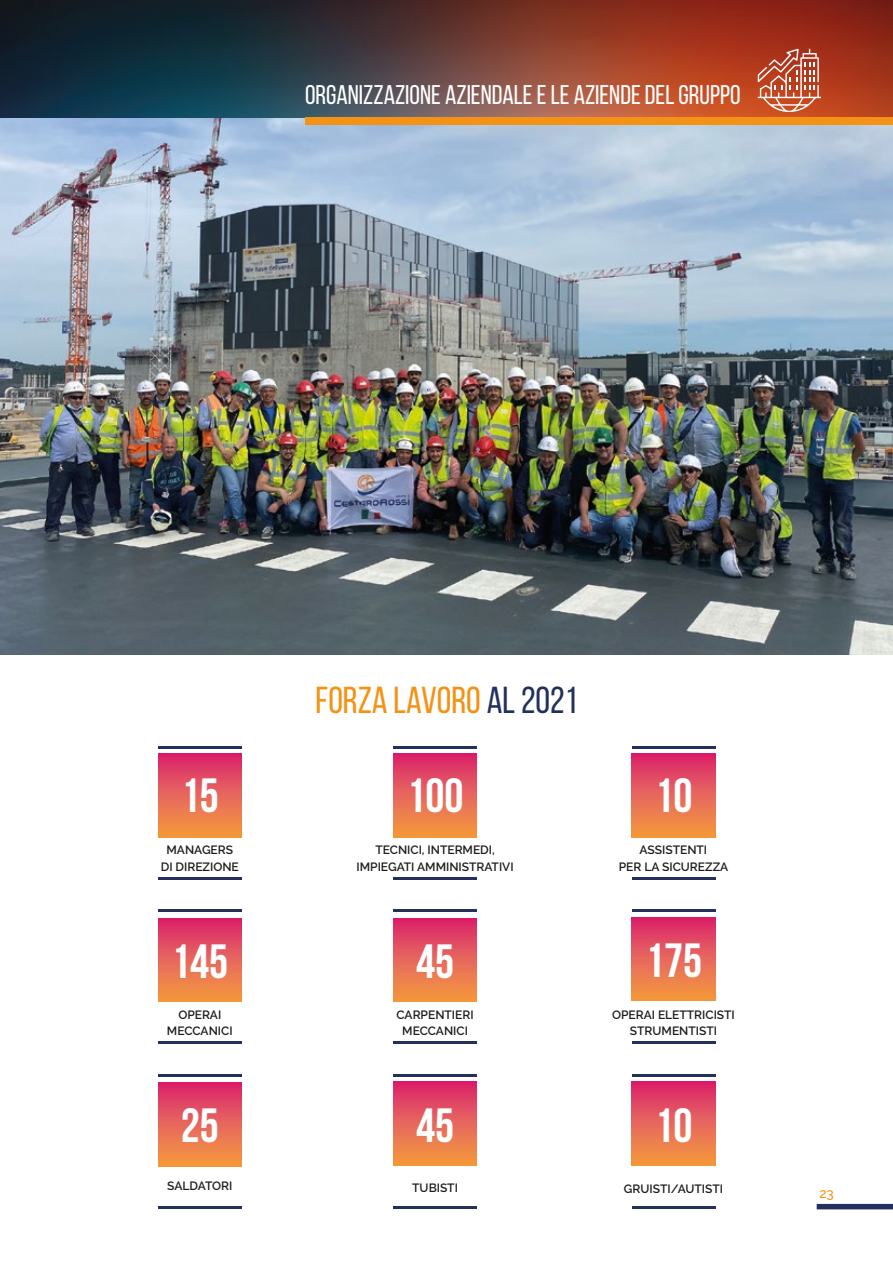
<style>
.page{position:relative;width:893px;height:1263px;background:#fff}
.page>*{position:absolute;margin:0;border:0;box-sizing:border-box;transform-origin:0 0}
.t1{font:700 48px "Bebas Neue";color:#fff}
.t2{font:37.5px "Bebas Neue";color:#f39214}
.t3{font:27px "Bebas Neue";color:#fff}
.t4{font:500 13.5px "Raleway";color:#f39214}
.t5{font:600 12px/16.5px "Raleway";color:#1d1d1b;text-align:center}
.s1{color:#232f5d}
</style>
<div class="page">
<img style="left:0;top:118px;width:893px;height:536px">
<img style="left:0;top:0;width:893px;height:118px">
<div style="left:305px;top:118px;width:588px;height:7px;background:#f39214"></div>
<svg style="left:758px;top:49px;width:63px;height:63px;background:#c96b52"></svg>
<div style="left:393px;top:918px;width:84px;height:84px;background:linear-gradient(to bottom,#da2670,#f49e40)"></div>
<div style="left:158px;top:918px;width:84px;height:84px;background:linear-gradient(to bottom,#da2670,#f49e40)"></div>
<div style="left:393px;top:754px;width:84px;height:83px;background:linear-gradient(to bottom,#da2770,#f49f41)"></div>
<div style="left:632px;top:754px;width:83px;height:83px;background:linear-gradient(to bottom,#da2770,#f49f41)"></div>
<div style="left:158px;top:754px;width:84px;height:83px;background:linear-gradient(to bottom,#da2770,#f49f41)"></div>
<hr style="left:158px;top:878px;width:84px;height:2px;background:#232f5d">
<hr style="left:158px;top:746px;width:84px;height:2px;background:#232f5d">
<hr style="left:393px;top:878px;width:84px;height:2px;background:#232f5d">
<hr style="left:393px;top:746px;width:84px;height:2px;background:#232f5d">
<hr style="left:632px;top:878px;width:83px;height:2px;background:#232f5d">
<hr style="left:632px;top:746px;width:83px;height:2px;background:#232f5d">
<hr style="left:158px;top:1041px;width:84px;height:3px;background:#232f5d">
<hr style="left:158px;top:909px;width:84px;height:3px;background:#232f5d">
<hr style="left:393px;top:1041px;width:84px;height:3px;background:#232f5d">
<hr style="left:393px;top:909px;width:84px;height:3px;background:#232f5d">
<div style="left:158px;top:1083px;width:84px;height:83px;background:linear-gradient(to bottom,#da2770,#f49f41)"></div>
<hr style="left:158px;top:1206px;width:84px;height:2px;background:#232f5d">
<hr style="left:158px;top:1074px;width:84px;height:3px;background:#232f5d">
<div style="left:632px;top:1082px;width:83px;height:83px;background:linear-gradient(to bottom,#da2770,#f49f41)"></div>
<div style="left:393px;top:1082px;width:84px;height:83px;background:linear-gradient(to bottom,#da2770,#f49f41)"></div>
<hr style="left:393px;top:1206px;width:84px;height:2px;background:#232f5d">
<hr style="left:393px;top:1074px;width:84px;height:3px;background:#232f5d">
<hr style="left:632px;top:1206px;width:83px;height:2px;background:#232f5d">
<hr style="left:632px;top:1074px;width:83px;height:3px;background:#232f5d">
<div style="left:632px;top:917px;width:83px;height:84px;background:linear-gradient(to bottom,#da2670,#f49e40)"></div>
<hr style="left:632px;top:1041px;width:83px;height:3px;background:#232f5d">
<hr style="left:632px;top:909px;width:83px;height:3px;background:#232f5d">
<div style="left:817px;top:1204px;width:76px;height:5px;background:#232f5d"></div>
<h3 class="t3" style="left:305px;top:80px;width:437px">ORGANIZZAZIONE AZIENDALE E LE AZIENDE DEL GRUPPO</h3>
<h2 class="t2" style="left:316px;top:680px;width:263px">FORZA LAVORO <span class="s1">al 2021</span></h2>
<h1 class="t1" style="left:181px;top:769px;width:40px">15</h1>
<h1 class="t1" style="left:407px;top:769px;width:59px">100</h1>
<h1 class="t1" style="left:654px;top:769px;width:40px">10</h1>
<p class="t5" style="left:161px;top:841px;width:80px">MANAGERS<br>DI DIREZIONE</p>
<p class="t5" style="left:357px;top:841px;width:159px">TECNICI, INTERMEDI,<br>IMPIEGATI AMMINISTRATIVI</p>
<p class="t5" style="left:619px;top:841px;width:111px">ASSISTENTI<br>PER LA SICUREZZA</p>
<h1 class="t1" style="left:171px;top:935px;width:59px">145</h1>
<h1 class="t1" style="left:416px;top:935px;width:40px">45</h1>
<p class="t5" style="left:167px;top:1006px;width:67px">OPERAI<br>MECCANICI</p>
<p class="t5" style="left:397px;top:1006px;width:79px">CARPENTIERI<br>MECCANICI</p>
<h1 class="t1" style="left:645px;top:934px;width:59px">175</h1>
<p class="t5" style="left:612px;top:1006px;width:124px">OPERAI ELETTRICISTI<br>STRUMENTISTI</p>
<h1 class="t1" style="left:181px;top:1099px;width:40px">25</h1>
<p class="t5" style="left:167px;top:1177px;width:67px">SALDATORI</p>
<h1 class="t1" style="left:416px;top:1099px;width:40px">45</h1>
<h1 class="t1" style="left:654px;top:1099px;width:40px">10</h1>
<p class="t5" style="left:412px;top:1180px;width:47px">TUBISTI</p>
<p class="t5" style="left:624px;top:1180px;width:101px">GRUISTI/AUTISTI</p>
<p class="t4" style="left:819px;top:1186px;width:16px">23</p>
</div>
